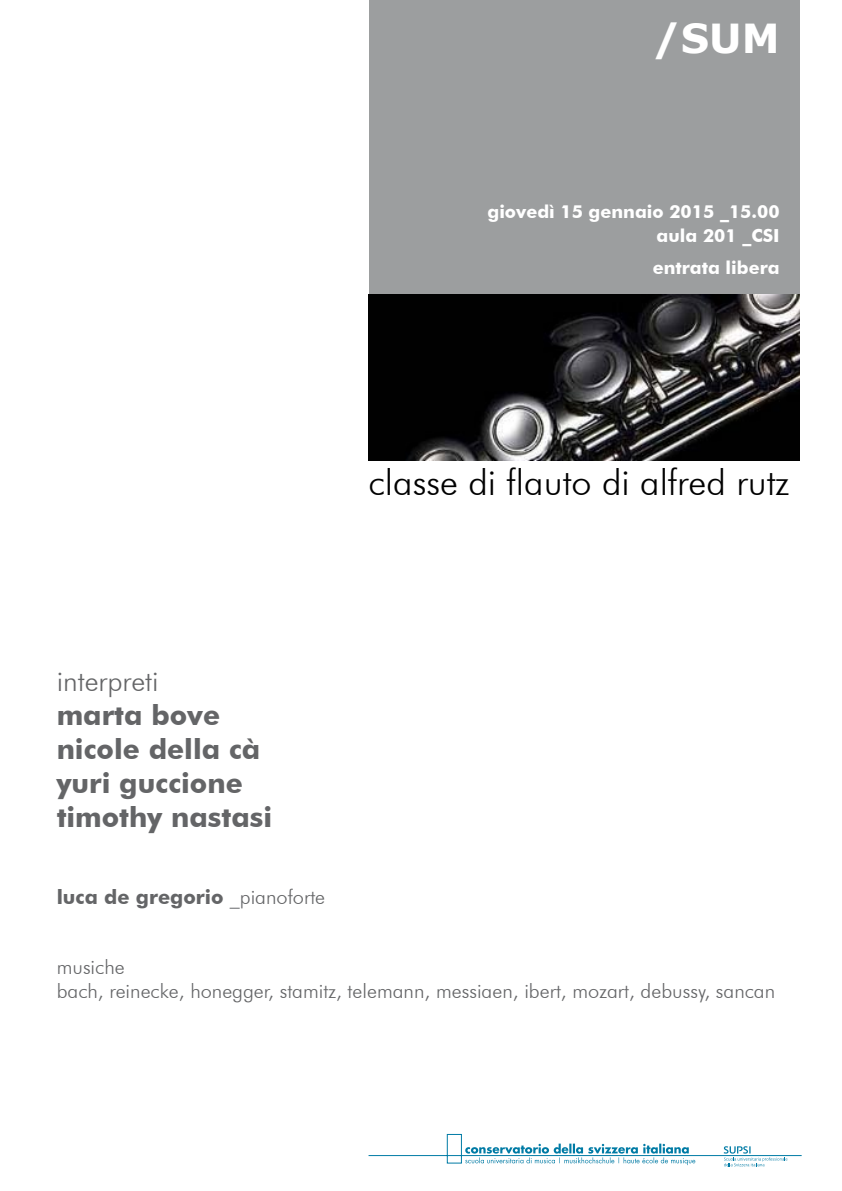
<style>
.page{position:relative;width:842px;height:1191px;background:#fff}
.page>*{position:absolute;margin:0;border:0;box-sizing:border-box;transform-origin:0 0}
.t1{font:700 40px "Verdana";color:#fff}
.t2{font:300 36px "Futura BT";color:#000}
.t3{font:700 28px/34px "Futura BT";color:#646567}
.t4{font:300 28px "Futura BT";color:#646567}
.t5{font:300 20px/24px "Futura BT";color:#646567}
.t6{font:700 20px "Futura BT";color:#646567}
.t7{font:700 18px/24px "Futura BT";color:#fff;text-align:right}
.s1{font-weight:300}
</style>
<div class="page">
<div style="left:369px;top:0;width:430px;height:295px;background:#9c9e9f"></div>
<svg style="left:368px;top:1134px;width:434px;height:32px"></svg>
<img style="left:369px;top:295px;width:430px;height:165px">
<h1 class="t1" style="left:653px;top:10px;width:128px">/SUM</h1>
<p class="t7" style="left:487px;top:199px;width:294px">giovedì 15 gennaio 2015 _15.00 aula 201 _CSI</p>
<p class="t7" style="left:653px;top:255px;width:128px">entrata libera</p>
<h2 class="t2" style="left:369px;top:460px;width:422px">classe di flauto di alfred rutz</h2>
<h3 class="t4" style="left:57px;top:663px;width:103px">interpreti</h3>
<h3 class="t3" style="left:57px;top:697px;width:217px">marta bove nicole della cà yuri guccione timothy nastasi</h3>
<p class="t6" style="left:57px;top:884px;width:270px">luca de gregorio <span class="s1">_pianoforte</span></p>
<p class="t5" style="left:57px;top:954px;width:720px">musiche<br>bach, reinecke, honegger, stamitz, telemann, messiaen, ibert, mozart, debussy, sancan</p>
</div>
